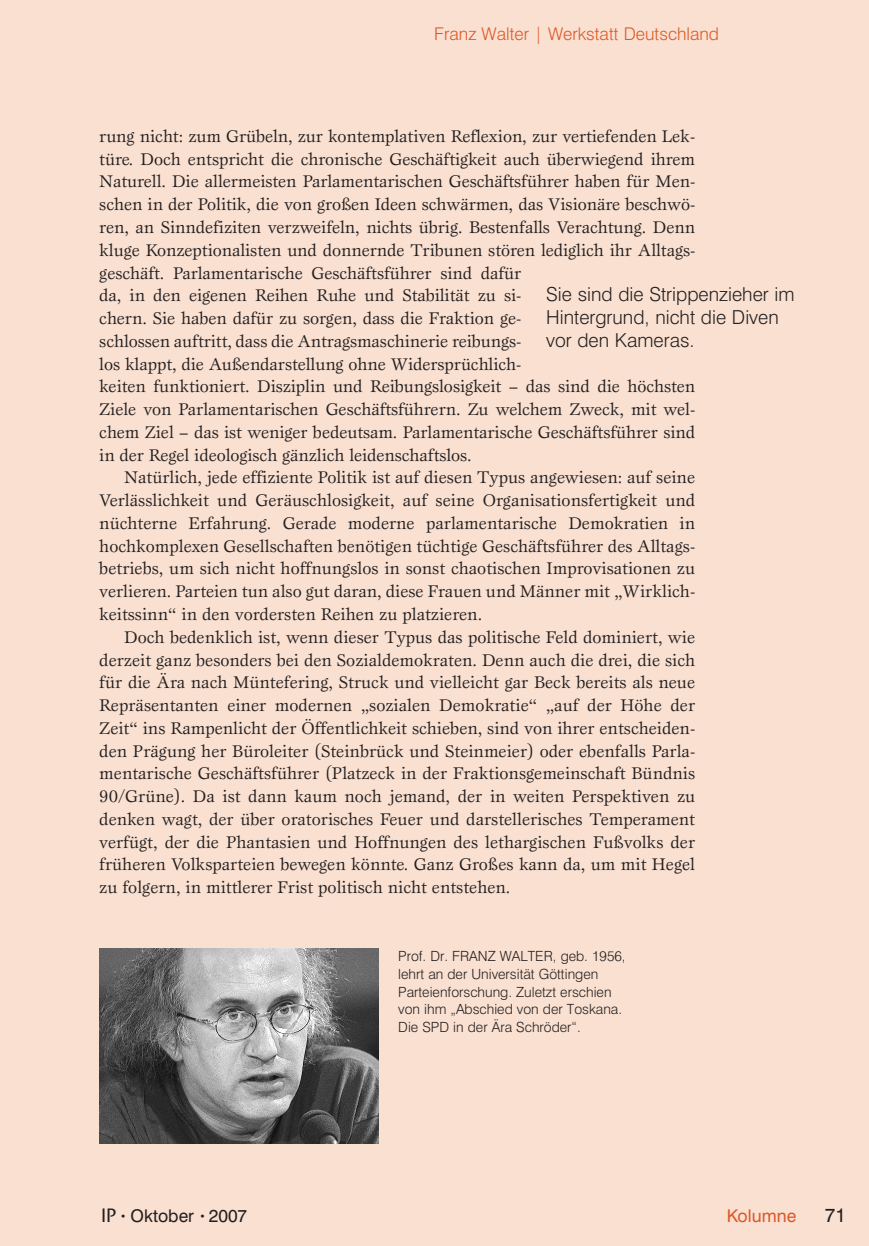
<style>
.page{position:relative;width:869px;height:1246px;background:#fff}
.page>*{position:absolute;margin:0;border:0;box-sizing:border-box;transform-origin:0 0}
.t1{font:300 19.25px/22.8px "Swiss 721 BT";color:#231f20}
.t2{font:19.25px "Swiss 721 BT";color:#231f20}
.t3{font:17.5px/22.8px "Esprit";letter-spacing:-.005em;color:#231f20;text-align:justify}
.t4{font:300 17.5px "Swiss 721 BT";color:#dd5827}
.t5{font:17.5px "Swiss 721 BT";color:#231f20}
.t6{font:17.5px "Swiss 721 BT";color:#dd5827}
.t7{font:300 14px/17.5px "Swiss 721 BT";color:#231f20}
.s1{font-family:"ITC Stone Sans";font-weight:500;font-size:19.25px}
.s2{font-size:10.5px}
</style>
<div class="page">
<div style="left:0;top:0;width:868px;height:1245px;background:#f9e0d1"></div>
<img style="left:99px;top:948px;width:279px;height:195px">
<p class="t4" style="left:434px;top:23px;width:286px">Franz Walter | Werkstatt Deutschland</p>
<p class="t3" style="left:99px;top:124px;width:597px;text-align:left">rung nicht: zum Grübeln, zur kontemplativen Reflexion, zur vertiefenden Lek&shy;türe. Doch entspricht die chronische Geschäftigkeit auch überwiegend ihrem Naturell. Die allermeisten Parlamentarischen Geschäftsführer haben für Men&shy;schen in der Politik, die von großen Ideen schwärmen, das Visionäre beschwö&shy;ren, an Sinndefiziten verzweifeln, nichts übrig. Bestenfalls Verachtung. Denn kluge Konzeptionalisten und donnernde Tribunen stören lediglich ihr Alltags&shy;geschäft. Parlamentarische Geschäftsführer sind dafür<br>da, in den eigenen Reihen Ruhe und Stabilität zu si-<br>chern. Sie haben dafür zu sorgen, dass die Fraktion ge-<br>schlossen auftritt, dass die Antragsmaschinerie reibungs-<br>los klappt, die Außendarstellung ohne Widersprüchlich-<br>keiten funktioniert. Disziplin und Reibungslosigkeit – das sind die höchsten Ziele von Parlamentarischen Geschäftsführern. Zu welchem Zweck, mit wel&shy;chem Ziel – das ist weniger bedeutsam. Parlamentarische Geschäftsführer sind in der Regel ideologisch gänzlich leidenschaftslos.</p>
<p class="t3" style="left:99px;top:466px;width:597px;text-indent:25px">Natürlich, jede effiziente Politik ist auf diesen Typus angewiesen: auf seine Verlässlichkeit und Geräuschlosigkeit, auf seine Organisationsfertigkeit und nüchterne Erfahrung. Gerade moderne parlamentarische Demokratien in hochkomplexen Gesellschaften benötigen tüchtige Geschäftsführer des Alltags&shy;betriebs, um sich nicht hoffnungslos in sonst chaotischen Improvisationen zu verlieren. Parteien tun also gut daran, diese Frauen und Männer mit „Wirklich&shy;keitssinn“ in den vordersten Reihen zu platzieren.</p>
<p class="t3" style="left:99px;top:625px;width:597px;text-indent:25px">Doch bedenklich ist, wenn dieser Typus das politische Feld dominiert, wie derzeit ganz besonders bei den Sozialdemokraten. Denn auch die drei, die sich für die Ära nach Müntefering, Struck und vielleicht gar Beck bereits als neue Repräsentanten einer modernen „sozialen Demokratie“ „auf der Höhe der Zeit“ ins Rampenlicht der Öffentlichkeit schieben, sind von ihrer entscheiden&shy;den Prägung her Büroleiter (Steinbrück und Steinmeier) oder ebenfalls Parla&shy;mentarische Geschäftsführer (Platzeck in der Fraktionsgemeinschaft Bündnis 90/Grüne). Da ist dann kaum noch jemand, der in weiten Perspektiven zu denken wagt, der über oratorisches Feuer und darstellerisches Temperament verfügt, der die Phantasien und Hoffnungen des lethargischen Fußvolks der früheren Volksparteien bewegen könnte. Ganz Großes kann da, um mit Hegel zu folgern, in mittlerer Frist politisch nicht entstehen.</p>
<p class="t1" style="left:546px;top:283px;width:249px">Sie sind die Strippenzieher im<br>Hintergrund, nicht die Diven vor den Kameras.</p>
<p class="t7" style="left:398px;top:947px;width:229px">Prof. Dr. FRANZ WALTER, geb. 1956, lehrt an der Universität Göttingen Parteienforschung. Zuletzt erschien von ihm „Abschied von der Toskana.<br>Die SPD in der Ära Schröder“.</p>
<p class="t5" style="left:101px;top:1204px;width:148px"><span class="s1">IP</span> <span class="s2">•</span> Oktober <span class="s2">•</span> 2007</p>
<p class="t6" style="left:726px;top:1204px;width:71px">Kolumne</p>
<p class="t2" style="left:824px;top:1202px;width:23px">71</p>
</div>
